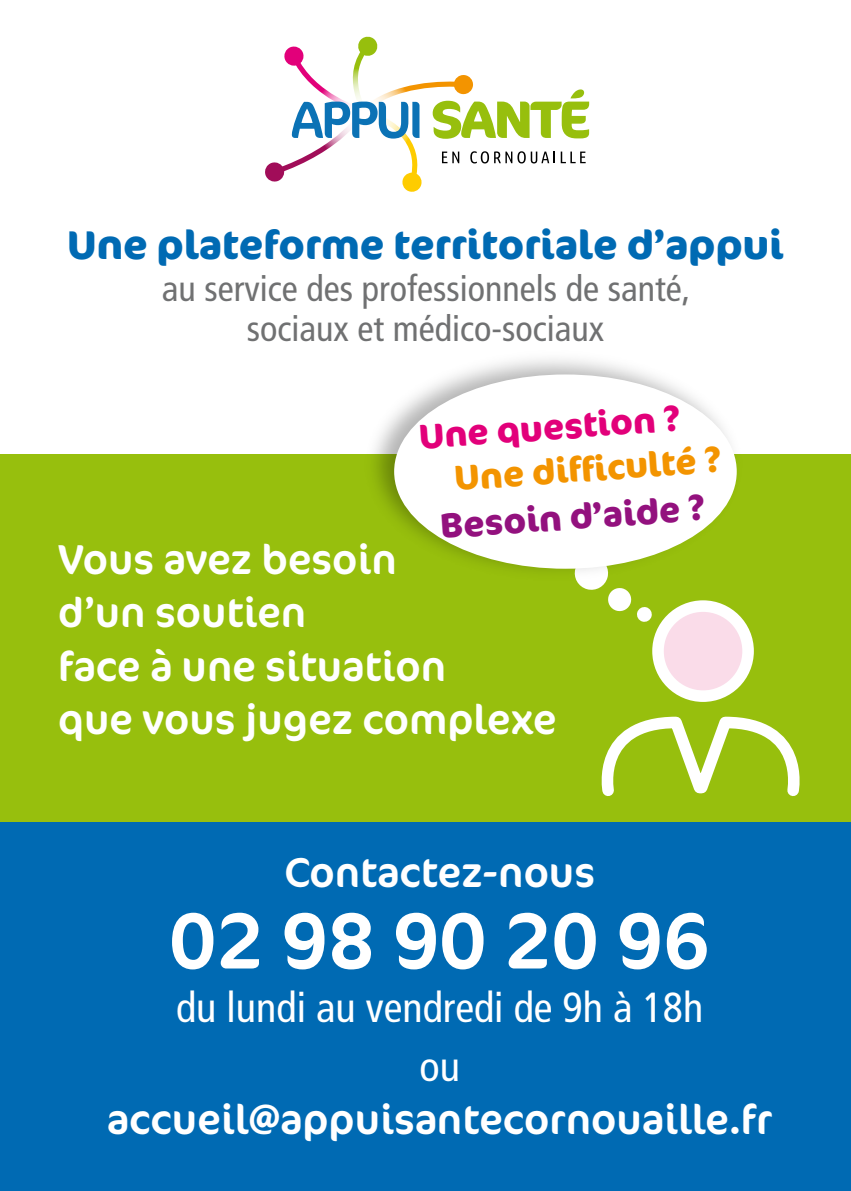
<style>
.page{position:relative;width:851px;height:1191px;background:#fff}
.page>*{position:absolute;margin:0;border:0;box-sizing:border-box;transform-origin:0 0}
.t1{font:80px "Cocon";color:#fff}
.t2{font:42px/53.4px "Cocon";color:#fff}
.t3{font:condensed 42px "Frutiger";color:#fff}
.t4{font:700 40px "Cocon";color:#006ab3}
.t5{font:condensed 36px/40px "Frutiger";color:#707172;text-align:center}
.t6{font:700 34.6px "Cocon";color:#f39400}
.t7{font:700 34.6px "Cocon";color:#93117e}
.t8{font:700 34.6px "Cocon";color:#e2007a}
</style>
<div class="page">
<div style="left:0;top:454px;width:850px;height:368px;background:#97bf0d"></div>
<div style="left:0;top:822px;width:850px;height:369px;background:#006ab3"></div>
<div style="left:658px;top:606px;width:90px;height:90px;background:#fadce9;border-radius:50%"></div>
<div style="left:652px;top:600px;width:101px;height:102px;border:12px solid #fff;border-radius:50%"></div>
<svg style="left:601px;top:716px;width:199px;height:80px"></svg>
<svg style="left:582px;top:587px;width:70px;height:35px"></svg>
<img style="left:374px;top:359px;width:363px;height:228px">
<div style="left:394px;top:374px;width:342px;height:195px;background:#fff;border-radius:50%"></div>
<svg style="left:265px;top:36px;width:324px;height:156px"></svg>
<p class="t4" style="left:67px;top:221px;width:718px">Une plateforme territoriale d’appui</p>
<p class="t5" style="left:162px;top:269px;width:530px">au service des professionnels de santé, sociaux et médico-sociaux</p>
<p class="t8" style="left:417px;top:416px;width:264px;rotate:-4deg">Une question ?</p>
<p class="t6" style="left:453px;top:457px;width:269px;rotate:-4deg">Une difficulté ?</p>
<p class="t7" style="left:439px;top:505px;width:267px;rotate:-4deg">Besoin d’aide ?</p>
<p class="t2" style="left:58px;top:533px;width:500px">Vous avez besoin<br>d’un soutien<br>face à une situation<br>que vous jugez complexe</p>
<p class="t2" style="left:284px;top:847px;width:312px">Contactez-nous</p>
<h1 class="t1" style="left:169px;top:894px;width:542px">02 98 90 20 96</h1>
<p class="t3" style="left:176px;top:982px;width:528px">du lundi au vendredi de 9h à 18h</p>
<p class="t3" style="left:419px;top:1041px;width:42px">ou</p>
<p class="t2" style="left:107px;top:1093px;width:667px">accueil@appuisantecornouaille.fr</p>
</div>
